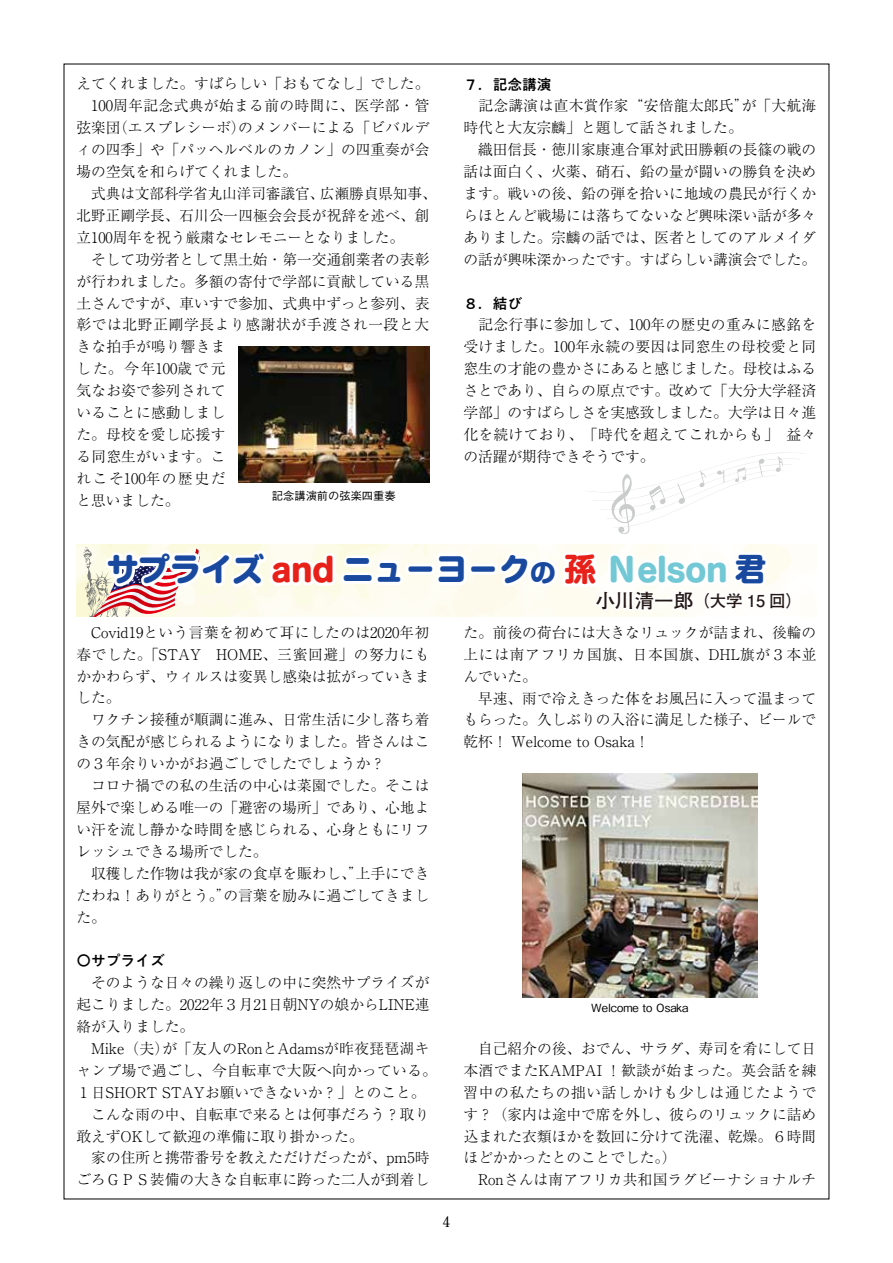
<style>
.page{position:relative;width:893px;height:1263px;background:#fff}
.page>*{position:absolute;margin:0;border:0;box-sizing:border-box;transform-origin:0 0}
.t1{font:31.35px "Hira Maru Std W8";color:#18499e}
.t2{font:700 16.5px "Futo Go B101 Pro";color:#231815}
.t3{font:300 14.7px/21.9px "Ryumin Pro";color:#000}
.t4{font:500 14.7px "PA1 Gothic Std";color:#000}
.t5{font:700 14.7px "Futo Min A101 Pro";color:#000}
.t6{font:500 11.25px "Gothic BBB Pr 6 N";color:#000}
.s1{color:#e7211a}
.s2{font-size:25.65px}
.s3{color:#72c8d5}
.s4{font-size:19.5px}
</style>
<div class="page">
<svg style="left:590px;top:452px;width:213px;height:82px"></svg>
<img style="left:238px;top:347px;width:191px;height:136px">
<img style="left:523px;top:774px;width:234px;height:223px">
<svg style="left:77px;top:544px;width:714px;height:73px"></svg>
<p class="t3" style="left:77px;top:72px;width:354px;text-align:justify">えてくれました。すばらしい「おもてなし」でした。　100周年記念式典が始まる前の時間に、医学部・管弦楽団（エスプレシーボ）のメンバーによる「ビバルディの四季」や「パッヘルベルのカノン」の四重奏が会場の空気を和らげてくれました。</p>
<p class="t3" style="left:77px;top:181px;width:362px;text-indent:15px">式典は文部科学省丸山洋司審議官、広瀬勝貞県知事、北野正剛学長、石川公一四極会会長が祝辞を述べ、創立100周年を祝う厳粛なセレモニーとなりました。<br>　そして功労者として黒土始・第一交通創業者の表彰が行われました。多額の寄付で学部に貢献している黒土さんですが、車いすで参加、式典中ずっと参列、表彰では北野正剛学長より感謝状が手渡され一段と大きな拍手が鳴り響きま<br>した。今年100歳で元<br>気なお姿で参列されて<br>いることに感動しまし<br>た。母校を愛し応援す<br>る同窓生がいます。こ<br>れこそ100年の歴史だ<br>と思いました。</p>
<p class="t6" style="left:272px;top:486px;width:125px">記念講演前の弦楽四重奏</p>
<p class="t4" style="left:463px;top:75px;width:90px">７．記念講演</p>
<p class="t3" style="left:463px;top:94px;width:354px">　記念講演は直木賞作家“安倍龍太郎氏”が「大航海時代と大友宗麟」と題して話されました。<br>　織田信長・徳川家康連合軍対武田勝頼の長篠の戦の話は面白く、火薬、硝石、鉛の量が闘いの勝負を決めます。戦いの後、鉛の弾を拾いに地域の農民が行くからほとんど戦場には落ちてないなど興味深い話が多々ありました。宗麟の話では、医者としてのアルメイダの話が興味深かったです。すばらしい講演会でした。</p>
<p class="t4" style="left:463px;top:294px;width:60px">８．結び</p>
<p class="t3" style="left:463px;top:313px;width:354px;text-align:justify">　記念行事に参加して、100年の歴史の重みに感銘を受けました。100年永続の要因は同窓生の母校愛と同窓生の才能の豊かさにあると感じました。母校はふるさとであり、自らの原点です。改めて「大分大学経済学部」のすばらしさを実感致しました。大学は日々進化を続けており、　「時代を超えてこれからも」　益々の活躍が期待できそうです。</p>
<h1 class="t1" style="left:107px;top:545px;width:661px">サプライズ <span class="s1">and</span> ニュ－ヨ－ク<span class="s2">の</span> <span class="s1">孫</span><span class="s3">Ｎelson</span> 君</h1>
<p class="t2" style="left:596px;top:587px;width:208px"><span class="s4">小川清一郎</span>（大学 15 回）</p>
<p class="t3" style="left:77px;top:620px;width:354px">　Covid19という言葉を初めて耳にしたのは2020年初春でした。「STAY　HOME、三蜜回避」の努力にもかかわらず、ウィルスは変異し感染は拡がっていきました。<br>　ワクチン接種が順調に進み、日常生活に少し落ち着きの気配が感じられるようになりました。皆さんはこの３年余りいかがお過ごしでしたでしょうか？<br>　コロナ禍での私の生活の中心は菜園でした。そこは屋外で楽しめる唯一の「避密の場所」であり、心地よい汗を流し静かな時間を感じられる、心身ともにリフレッシュできる場所でした。<br>　収穫した作物は我が家の食卓を賑わし、”上手にできたわね！ありがとう。”の言葉を励みに過ごしてきました。</p>
<p class="t4" style="left:77px;top:952px;width:90px">〇サプライズ</p>
<p class="t3" style="left:77px;top:970px;width:362px">　そのような日々の繰り返しの中に突然サプライズが起こりました。2022年３月21日朝NYの娘からLINE連絡が入りました。<br>　Mike（夫）が「友人のRonとAdamsが昨夜琵琶湖キャンプ場で過ごし、今自転車で大阪へ向かっている。<br>１日SHORT STAYお願いできないか？」とのこと。　こんな雨の中、自転車で来るとは何事だろう？取り敢えずOKして歓迎の準備に取り掛かった。<br>　家の住所と携帯番号を教えただけだったが、pm5時ごろＧＰＳ装備の大きな自転車に跨った二人が到着し</p>
<p class="t3" style="left:463px;top:620px;width:354px">た。前後の荷台には大きなリュックが詰まれ、後輪の上には南アフリカ国旗、日本国旗、DHL旗が３本並んでいた。<br>　早速、雨で冷えきった体をお風呂に入って温まってもらった。久しぶりの入浴に満足した様子、ビールで乾杯！ Welcome to Osaka！</p>
<p class="t5" style="left:443px;top:1210px;width:9px">4</p>
<p class="t6" style="left:591px;top:998px;width:99px">Welcome to Osaka</p>
<p class="t3" style="left:463px;top:1036px;width:354px">　自己紹介の後、おでん、サラダ、寿司を肴にして日本酒でまたKAMPAI ！歓談が始まった。英会話を練習中の私たちの拙い話しかけも少しは通じたようです？（家内は途中で席を外し、彼らのリュックに詰め込まれた衣類ほかを数回に分けて洗濯、乾燥。６時間ほどかかったとのことでした。）<br>　Ronさんは南アフリカ共和国ラグビーナショナルチ</p>
</div>
